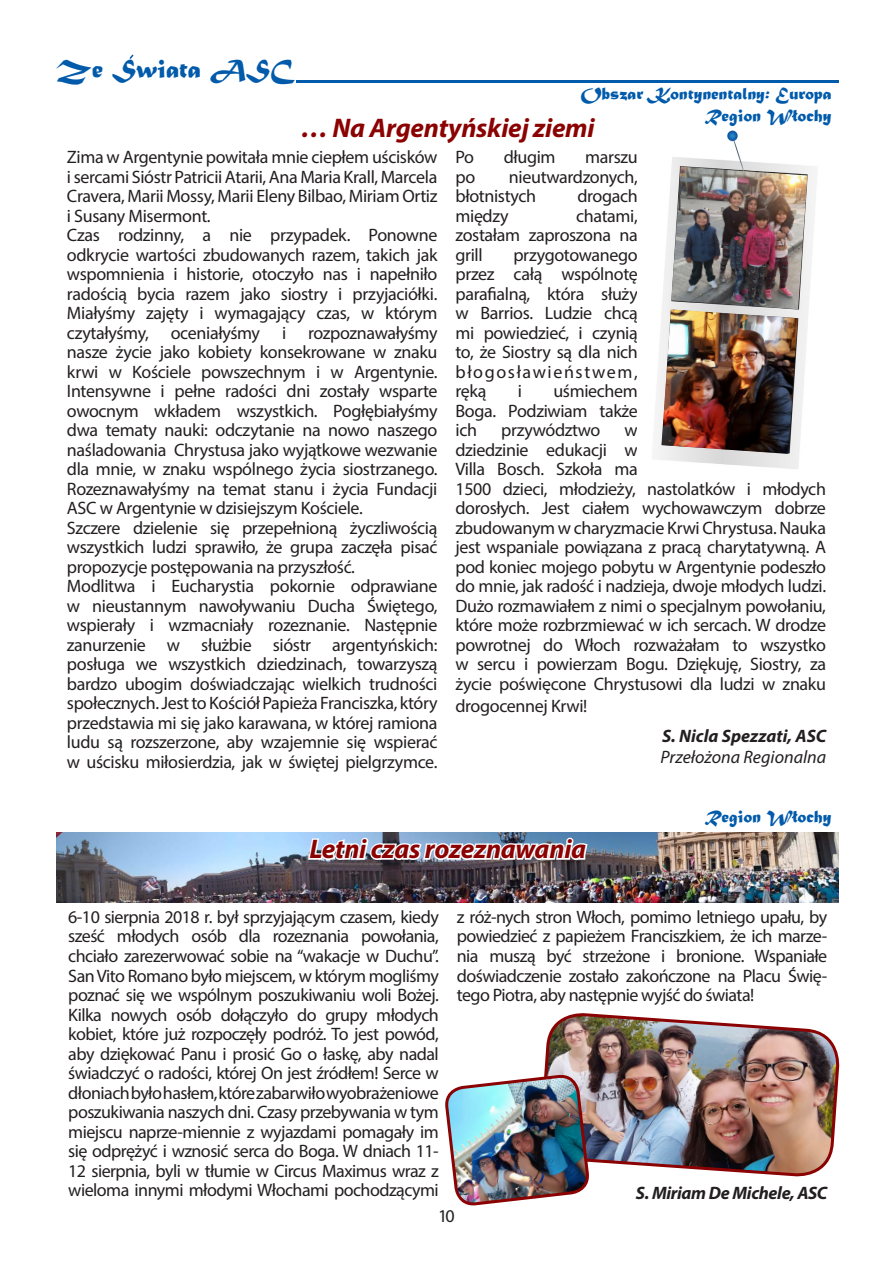
<style>
.page{position:relative;width:893px;height:1263px;background:#fff}
.page>*{position:absolute;margin:0;border:0;box-sizing:border-box;transform-origin:0 0}
.t1{font:italic 700 27px "Myriad Pro";letter-spacing:-.01em;color:#8b0202}
.t2{font:27px "Matura MT Script Capitals";color:#015aaa}
.t3{font:18px/19.5px "Myriad Pro";letter-spacing:-.02em;color:#231f20;text-align:justify}
.t4{font:18px "Matura MT Script Capitals";color:#015aaa}
.t5{font:italic 700 18px "Myriad Pro";letter-spacing:-.01em;color:#231f20}
.t6{font:italic 18px "Myriad Pro";color:#231f20}
</style>
<div class="page">
<img style="left:655px;top:130px;width:162px;height:339px">
<img style="left:57px;top:832px;width:782px;height:70px">
<img style="left:306px;top:833px;width:283px;height:41px">
<img style="left:671px;top:167px;width:136px;height:142px">
<img style="left:661px;top:309px;width:137px;height:145px">
<img style="left:544px;top:1013px;width:296px;height:164px">
<img style="left:445px;top:1074px;width:144px;height:132px">
<hr style="left:297px;top:80px;width:542px;height:3px;background:#015aaa">
<svg style="left:129px;top:54px;width:5px;height:5px"></svg>
<svg style="left:791px;top:112px;width:7px;height:6px"></svg>
<svg style="left:791px;top:813px;width:7px;height:6px"></svg>
<p class="t2" style="left:56px;top:53px;width:240px">Ze Swiata ASC</p>
<p class="t4" style="left:581px;top:83px;width:252px">Obszar Kontynentalny: Europa</p>
<p class="t4" style="left:705px;top:104px;width:128px">Region Wlochy</p>
<p class="t1" style="left:301px;top:110px;width:295px">… Na Argentyńskiej ziemi</p>
<p class="t3" style="left:67px;top:147px;width:372px">Zima w Argentynie powitała mnie ciepłem uścisków i sercami Sióstr Patricii Atarii, Ana Maria Krall, Marcela Cravera, Marii Mossy, Marii Eleny Bilbao, Miriam Ortiz i Susany Misermont.</p>
<p class="t3" style="left:67px;top:225px;width:372px">Czas rodzinny, a nie przypadek. Ponowne odkrycie wartości zbudowanych razem, takich jak wspomnienia i historie, otoczyło nas i napełniło radością bycia razem jako siostry i przyjaciółki.<br>Miałyśmy zajęty i wymagający czas, w którym czytałyśmy, oceniałyśmy i rozpoznawałyśmy nasze życie jako kobiety konsekrowane w znaku krwi w Kościele powszechnym i w Argentynie.<br>Intensywne i pełne radości dni zostały wsparte owocnym wkładem wszystkich. Pogłębiałyśmy dwa tematy nauki: odczytanie na nowo naszego naśladowania Chrystusa jako wyjątkowe wezwanie dla mnie, w znaku wspólnego życia siostrzanego.<br>Rozeznawałyśmy na temat stanu i życia Fundacji ASC w Argentynie w dzisiejszym Kościele.</p>
<p class="t3" style="left:67px;top:517px;width:372px">Szczere dzielenie się przepełnioną życzliwością wszystkich ludzi sprawiło, że grupa zaczęła pisać propozycje postępowania na przyszłość.</p>
<p class="t3" style="left:67px;top:576px;width:372px">Modlitwa i Eucharystia pokornie odprawiane w nieustannym nawoływaniu Ducha Świętego, wspierały i wzmacniały rozeznanie. Następnie zanurzenie w służbie sióstr argentyńskich: posługa we wszystkich dziedzinach, towarzyszą bardzo ubogim doświadczając wielkich trudności społecznych. Jest to Kościół Papieża Franciszka, który przedstawia mi się jako karawana, w której ramiona ludu są rozszerzone, aby wzajemnie się wspierać w uścisku miłosierdzia, jak w świętej pielgrzymce.</p>
<p class="t3" style="left:455px;top:147px;width:20px">Po</p>
<p class="t3" style="left:504px;top:147px;width:53px">długim</p>
<p class="t3" style="left:585px;top:147px;width:54px">marszu</p>
<p class="t3" style="left:455px;top:166px;width:21px">po</p>
<p class="t3" style="left:455px;top:166px;width:184px;text-indent:53px">nieutwardzonych, błotnistych</p>
<p class="t3" style="left:577px;top:186px;width:62px">drogach</p>
<p class="t3" style="left:455px;top:205px;width:184px;text-indent:121px">chatami, zostałam zaproszona na grill</p>
<p class="t3" style="left:455px;top:205px;width:55px">między</p>
<p class="t3" style="left:455px;top:244px;width:184px;text-indent:58px">przygotowanego przez całą wspólnotę parafialną, która służy w Barrios. Ludzie chcą mi powiedzieć, i czynią to, że Siostry są dla nich błogosławieństwem, ręką</p>
<p class="t3" style="left:455px;top:381px;width:184px;text-indent:98px">uśmiechem Boga. Podziwiam także ich</p>
<p class="t3" style="left:518px;top:381px;width:6px">i</p>
<p class="t3" style="left:501px;top:420px;width:101px">przywództwo</p>
<p class="t3" style="left:455px;top:420px;width:372px;text-align:left;text-indent:169px">w<br>dziedzinie edukacji w<br>Villa Bosch. Szkoła ma<br>1500 dzieci, młodzieży, nastolatków i młodych dorosłych. Jest ciałem wychowawczym dobrze zbudowanym w charyzmacie Krwi Chrystusa. Nauka jest wspaniale powiązana z pracą charytatywną. A pod koniec mojego pobytu w Argentynie podeszło do mnie, jak radość i nadzieja, dwoje młodych ludzi.<br>Dużo rozmawiałem z nimi o specjalnym powołaniu, które może rozbrzmiewać w ich sercach. W drodze powrotnej do Włoch rozważałam to wszystko w sercu i powierzam Bogu. Dziękuję, Siostry, za życie poświęcone Chrystusowi dla ludzi w znaku</p>
<p class="t3" style="left:455px;top:696px;width:133px">drogocennej Krwi!</p>
<p class="t5" style="left:662px;top:724px;width:166px">S. Nicla Spezzati, ASC</p>
<p class="t6" style="left:661px;top:746px;width:167px">Przełożona Regionalna</p>
<p class="t4" style="left:705px;top:805px;width:128px">Region Wlochy</p>
<p class="t1" style="left:309px;top:831px;width:278px">Letni czas rozeznawania</p>
<p class="t3" style="left:68px;top:907px;width:372px">6-10 sierpnia 2018 r. był sprzyjającym czasem, kiedy sześć młodych osób dla rozeznania powołania, chciało zarezerwować sobie na “wakacje w Duchu”.<br>San Vito Romano było miejscem, w którym mogliśmy poznać się we wspólnym poszukiwaniu woli Bożej.<br>Kilka nowych osób dołączyło do grupy młodych kobiet, które już rozpoczęły podróż. To jest powód, aby dziękować Panu i prosić Go o łaskę, aby nadal świadczyć o radości, której On jest źródłem! Serce w dłoniach było hasłem, które zabarwiło wyobrażeniowe poszukiwania naszych dni. Czasy przebywania w tym miejscu naprze-miennie z wyjazdami pomagały im się odprężyć i wznosić serca do Boga. W dniach 11- 12 sierpnia, byli w tłumie w Circus Maximus wraz z wieloma innymi młodymi Włochami pochodzącymi</p>
<p class="t3" style="left:457px;top:907px;width:372px">z róż-nych stron Włoch, pomimo letniego upału, by powiedzieć z papieżem Franciszkiem, że ich marze&shy;nia muszą być strzeżone i bronione. Wspaniałe doświadczenie zostało zakończone na Placu Świę&shy;tego Piotra, aby następnie wyjść do świata!</p>
<p class="t5" style="left:636px;top:1181px;width:193px">S. Miriam De Michele, ASC</p>
<p class="t3" style="left:438px;top:1206px;width:18px">10</p>
</div>
